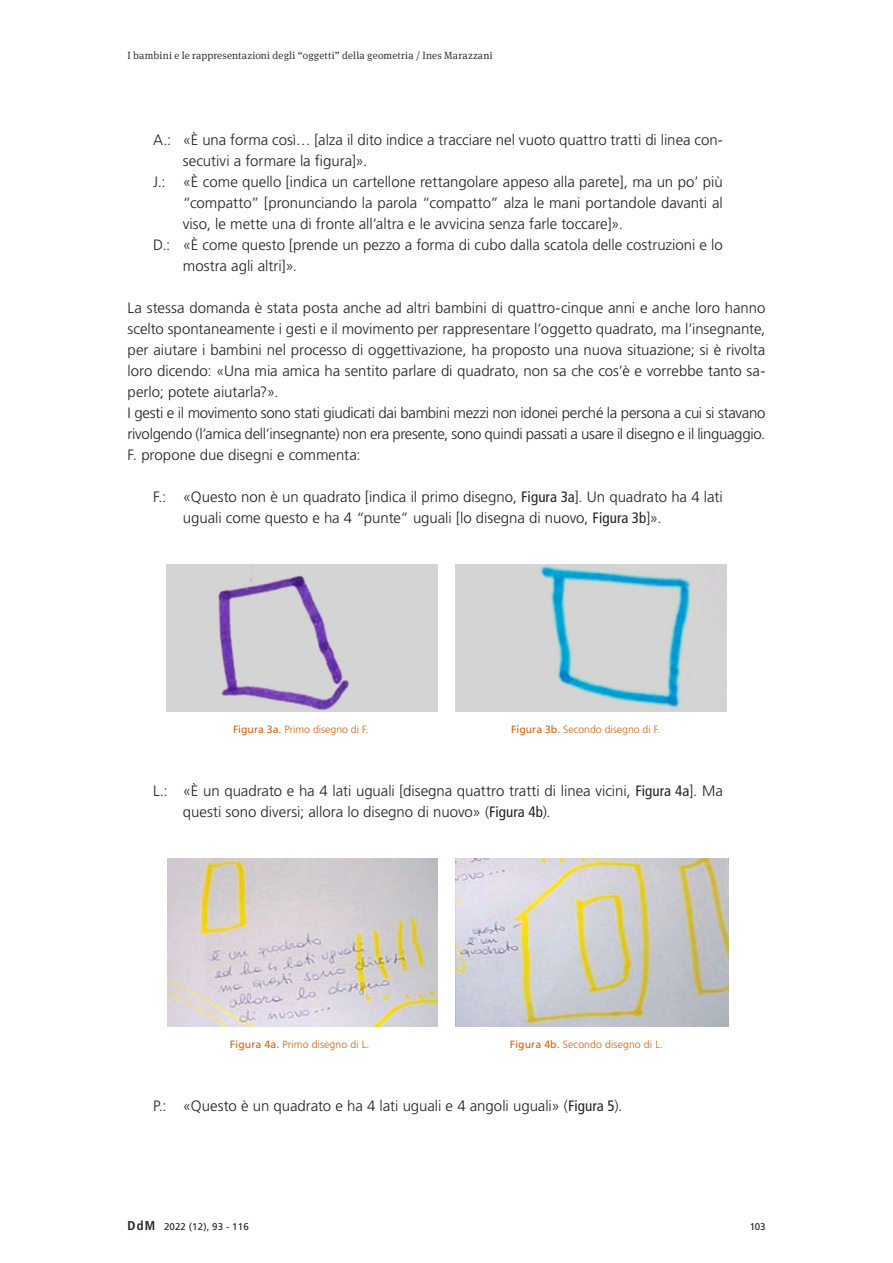
<style>
.page{position:relative;width:893px;height:1263px;background:#fff}
.page>*{position:absolute;margin:0;border:0;box-sizing:border-box;transform-origin:0 0}
.Normal_2{font:300 15px/21px "Frutiger LT Pro";letter-spacing:-.005em;color:#231f20}
.t1{font:12.75px "Frutiger LT 67 Bd Cn";color:#231f20}
.dida{font:300 10.5px "Frutiger LT Pro";letter-spacing:.005em;color:#c96318}
.t2{font:300 10.5px "Meta Serif OT";letter-spacing:.015em;color:#231f20}
.cit_piè_di_pagina{font:9.75px "Frutiger LT Pro";letter-spacing:.01em;color:#231f20}
.s1{font-family:"Frutiger LT 57 Cn";font-weight:400}
.s2{font-weight:400}
</style>
<div class="page">
<img style="left:167px;top:859px;width:270px;height:168px">
<img style="left:455px;top:859px;width:273px;height:168px">
<img style="left:167px;top:565px;width:270px;height:147px">
<img style="left:455px;top:565px;width:271px;height:147px">
<p class="t2" style="left:128px;top:49px;width:367px">I bambini e le rappresentazioni degli “oggetti” della geometria / Ines Marazzani</p>
<p class="Normal_2" style="left:183px;top:129px;width:542px;text-indent:-30px">A.: «È una forma così… [alza il dito indice a tracciare nel vuoto quattro tratti di linea con&shy;secutivi a formare la figura]».</p>
<p class="Normal_2" style="left:183px;top:171px;width:542px;text-align:justify;text-indent:-30px">J.: «È come quello [indica un cartellone rettangolare appeso alla parete], ma un po’ più “compatto” [pronunciando la parola “compatto” alza le mani portandole davanti al viso, le mette una di fronte all’altra e le avvicina senza farle toccare]».</p>
<p class="Normal_2" style="left:183px;top:234px;width:542px;text-indent:-30px">D.: «È come questo [prende un pezzo a forma di cubo dalla scatola delle costruzioni e lo mostra agli altri]».</p>
<p class="Normal_2" style="left:128px;top:297px;width:639px;text-align:justify">La stessa domanda è stata posta anche ad altri bambini di quattro-cinque anni e anche loro hanno scelto spontaneamente i gesti e il movimento per rappresentare l’oggetto quadrato, ma l’insegnante, per aiutare i bambini nel processo di oggettivazione, ha proposto una nuova situazione; si è rivolta loro dicendo: «Una mia amica ha sentito parlare di quadrato, non sa che cos’è e vorrebbe tanto sa&shy;perlo; potete aiutarla?».</p>
<p class="Normal_2" style="left:128px;top:402px;width:639px">I gesti e il movimento sono stati giudicati dai bambini mezzi non idonei perché la persona a cui si stavano rivolgendo (l’amica dell’insegnante) non era presente, sono quindi passati a usare il disegno e il linguaggio.</p>
<p class="Normal_2" style="left:128px;top:444px;width:235px">F. propone due disegni e commenta:</p>
<p class="Normal_2" style="left:183px;top:486px;width:542px;text-indent:-30px">F.: «Questo non è un quadrato [indica il primo disegno, <span class="s1">Figura 3a</span>]. Un quadrato ha 4 lati uguali come questo e ha 4 “punte” uguali [lo disegna di nuovo, <span class="s1">Figura 3b</span>]».</p>
<p class="dida" style="left:233px;top:723px;width:137px"><span class="s2">Figura 3a.</span> Primo disegno di F.</p>
<p class="dida" style="left:511px;top:723px;width:150px"><span class="s2">Figura 3b.</span> Secondo disegno di F.</p>
<p class="Normal_2" style="left:183px;top:780px;width:542px;text-indent:-30px">L.: «È un quadrato e ha 4 lati uguali [disegna quattro tratti di linea vicini, <span class="s1">Figura 4a</span>]. Ma questi sono diversi; allora lo disegno di nuovo» (<span class="s1">Figura 4b</span>).</p>
<p class="dida" style="left:230px;top:1038px;width:141px"><span class="s2">Figura 4a.</span> Primo disegno di L.</p>
<p class="dida" style="left:510px;top:1038px;width:155px"><span class="s2">Figura 4b.</span> Secondo disegno di L.</p>
<p class="Normal_2" style="left:153px;top:1095px;width:471px">P.: «Questo è un quadrato e ha 4 lati uguali e 4 angoli uguali» (<span class="s1">Figura 5</span>).</p>
<p class="t1" style="left:128px;top:1218px;width:29px">DdM</p>
<p class="cit_piè_di_pagina" style="left:750px;top:1221px;width:17px">103</p>
<p class="cit_piè_di_pagina" style="left:164px;top:1221px;width:86px">2022 (12), 93 - 116</p>
</div>
